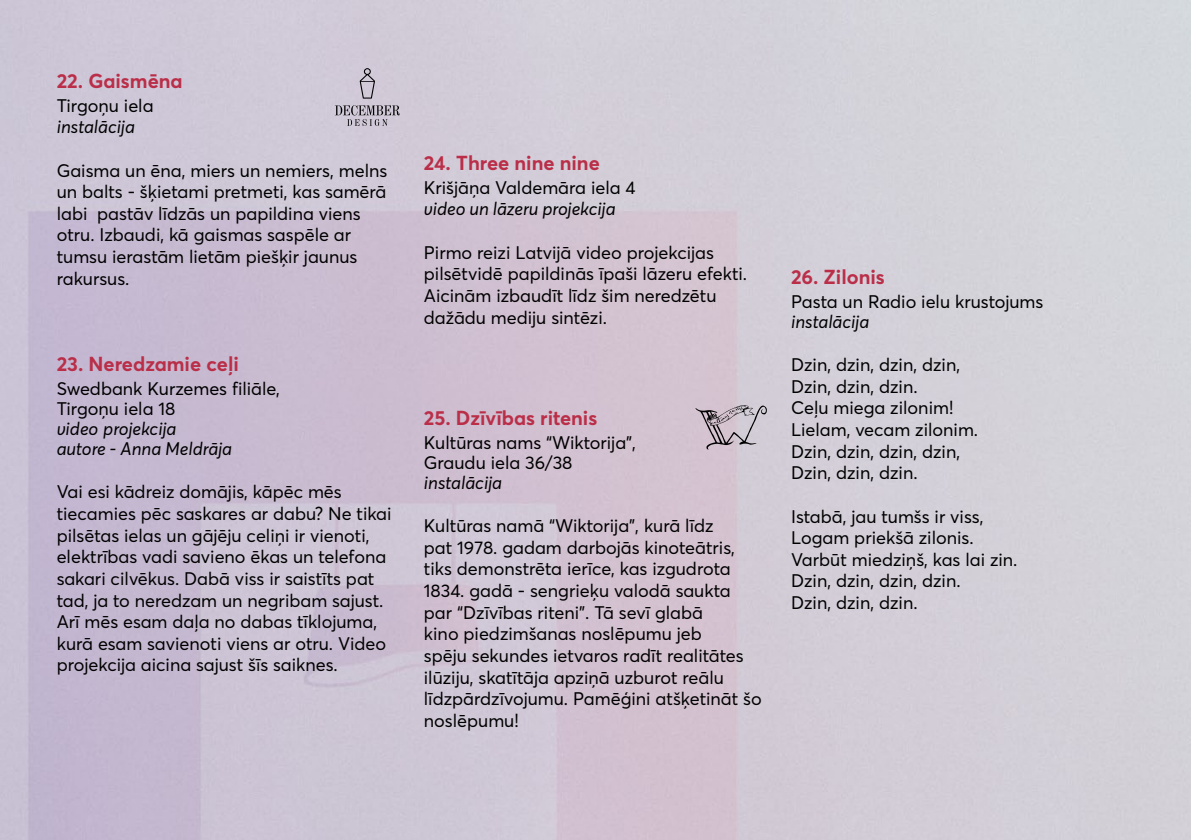
<style>
.page{position:relative;width:1191px;height:840px;background:#fff}
.page>*{position:absolute;margin:0;border:0;box-sizing:border-box;transform-origin:0 0}
.t1{font:700 20px "Averta CY";color:#ba2e48}
.t2{font:18px/21.6px "Averta CY";color:#000}
.t3{font:italic 18px/20px "Averta CY";color:#000}
</style>
<div class="page">
<svg style="left:695px;top:405px;width:72px;height:44px;background:#b5abb4"></svg>
<svg style="left:335px;top:68px;width:65px;height:58px;background:#bcb5c2"></svg>
<p class="t1" style="left:57px;top:66px;width:127px">22. Gaismēna</p>
<p class="t2" style="left:57px;top:94px;width:98px">Tirgoņu iela</p>
<p class="t3" style="left:57px;top:117px;width:80px">instalācija</p>
<p class="t2" style="left:57px;top:159px;width:332px">Gaisma un ēna, miers un nemiers, melns un balts - šķietami pretmeti, kas samērā labi pastāv līdzās un papildina viens otru. Izbaudi, kā gaismas saspēle ar tumsu ierastām lietām piešķir jaunus rakursus.</p>
<p class="t1" style="left:57px;top:350px;width:184px">23. Neredzamie ceļi</p>
<p class="t2" style="left:57px;top:378px;width:225px;line-height:20px">Swedbank Kurzemes filiāle,<br>Tirgoņu iela 18</p>
<p class="t3" style="left:57px;top:419px;width:177px">video projekcija<br>autore - Anna Meldrāja</p>
<p class="t2" style="left:57px;top:480px;width:336px">Vai esi kādreiz domājis, kāpēc mēs tiecamies pēc saskares ar dabu? Ne tikai pilsētas ielas un gājēju celiņi ir vienoti, elektrības vadi savieno ēkas un telefona sakari cilvēkus. Dabā viss ir saistīts pat tad, ja to neredzam un negribam sajust.<br>Arī mēs esam daļa no dabas tīklojuma, kurā esam savienoti viens ar otru. Video projekcija aicina sajust šīs saiknes.</p>
<p class="t1" style="left:424px;top:148px;width:177px">24. Three nine nine</p>
<p class="t2" style="left:424px;top:176px;width:213px">Krišjāņa Valdemāra iela 4</p>
<p class="t3" style="left:424px;top:199px;width:193px">video un lāzeru projekcija</p>
<p class="t2" style="left:424px;top:241px;width:325px">Pirmo reizi Latvijā video projekcijas pilsētvidē papildinās īpaši lāzeru efekti.<br>Aicinām izbaudīt līdz šim neredzētu dažādu mediju sintēzi.</p>
<p class="t1" style="left:424px;top:403px;width:175px">25. Dzīvības ritenis</p>
<p class="t2" style="left:424px;top:431px;width:214px;line-height:20px">Kultūras nams “Wiktorija”,<br>Graudu iela 36/38</p>
<p class="t3" style="left:424px;top:472px;width:80px">instalācija</p>
<p class="t2" style="left:424px;top:514px;width:339px">Kultūras namā “Wiktorija”, kurā līdz<br>pat 1978. gadam darbojās kinoteātris, tiks demonstrēta ierīce, kas izgudrota 1834. gadā - sengrieķu valodā saukta par “Dzīvības riteni”. Tā sevī glabā<br>kino piedzimšanas noslēpumu jeb<br>spēju sekundes ietvaros radīt realitātes ilūziju, skatītāja apziņā uzburot reālu līdzpārdzīvojumu. Pamēģini atšķetināt šo noslēpumu!</p>
<p class="t1" style="left:791px;top:262px;width:95px">26. Zilonis</p>
<p class="t2" style="left:791px;top:290px;width:254px">Pasta un Radio ielu krustojums</p>
<p class="t3" style="left:791px;top:311px;width:80px">instalācija</p>
<p class="t2" style="left:791px;top:353px;width:189px">Dzin, dzin, dzin, dzin,<br>Dzin, dzin, dzin.<br>Ceļu miega zilonim!<br>Lielam, vecam zilonim.<br>Dzin, dzin, dzin, dzin,<br>Dzin, dzin, dzin.</p>
<p class="t2" style="left:791px;top:504px;width:228px">Istabā, jau tumšs ir viss,<br>Logam priekšā zilonis.<br>Varbūt miedziņš, kas lai zin.<br>Dzin, dzin, dzin, dzin.<br>Dzin, dzin, dzin.</p>
</div>
